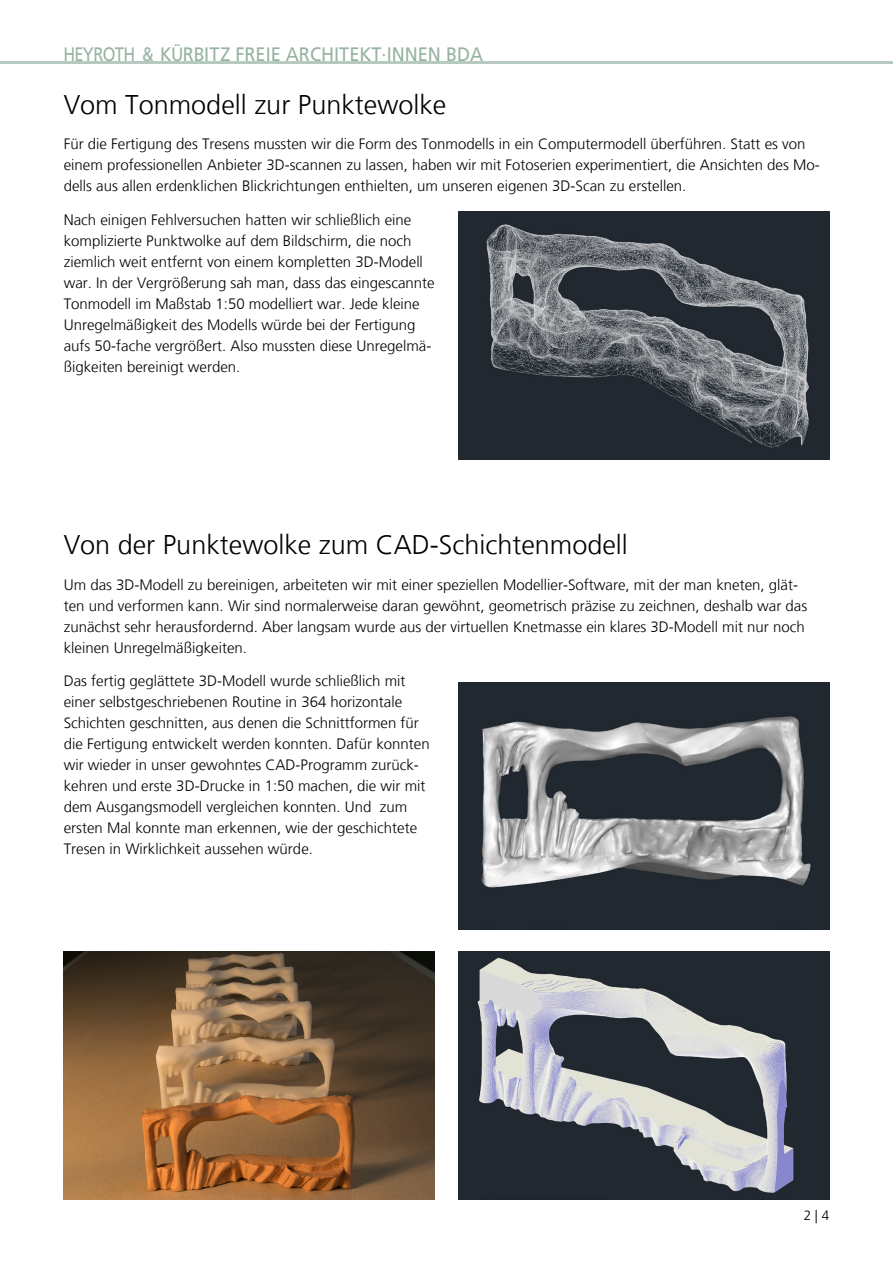
<style>
.page{position:relative;width:893px;height:1263px;background:#fff}
.page>*{position:absolute;margin:0;border:0;box-sizing:border-box;transform-origin:0 0}
.t1{font:300 27px "Frutiger TT";color:#000}
.t2{font:19.5px "Frutiger LT Pro";color:#96b3a3;scale:.84 1}
.t3{font:300 15px/21px "Frutiger TT";color:#000}
.t4{font:300 13.5px "Frutiger TT";color:#000}
</style>
<div class="page">
<hr style="left:0;top:61px;width:893px;height:3px;background:#b6cabf">
<img style="left:459px;top:212px;width:370px;height:247px">
<img style="left:459px;top:682px;width:370px;height:248px">
<img style="left:64px;top:952px;width:370px;height:247px">
<img style="left:459px;top:952px;width:370px;height:247px">
<h2 class="t2" style="left:63px;top:43px;width:501px">HEYROTH &amp; KÜRBITZ FREIE ARCHITEKT·INNEN BDA</h2>
<p class="t1" style="left:64px;top:89px;width:384px">Vom Tonmodell zur Punktewolke</p>
<p class="t3" style="left:64px;top:134px;width:757px">Für die Fertigung des Tresens mussten wir die Form des Tonmodells in ein Computermodell überführen. Statt es von einem professionellen Anbieter 3D-scannen zu lassen, haben wir mit Fotoserien experimentiert, die Ansichten des Mo&shy;dells aus allen erdenklichen Blickrichtungen enthielten, um unseren eigenen 3D-Scan zu erstellen.</p>
<p class="t3" style="left:64px;top:210px;width:372px">Nach einigen Fehlversuchen hatten wir schließlich eine komplizierte Punktwolke auf dem Bildschirm, die noch ziemlich weit entfernt von einem kompletten 3D-Modell war. In der Vergrößerung sah man, dass das eingescannte Tonmodell im Maßstab 1:50 modelliert war. Jede kleine Unregelmäßigkeit des Modells würde bei der Fertigung aufs 50-fache vergrößert. Also mussten diese Unregelmä&shy;ßigkeiten bereinigt werden.</p>
<p class="t1" style="left:64px;top:529px;width:566px">Von der Punktewolke zum CAD-Schichtenmodell</p>
<p class="t3" style="left:64px;top:574px;width:745px">Um das 3D-Modell zu bereinigen, arbeiteten wir mit einer speziellen Modellier-Software, mit der man kneten, glät&shy;ten und verformen kann. Wir sind normalerweise daran gewöhnt, geometrisch präzise zu zeichnen, deshalb war das zunächst sehr herausfordernd. Aber langsam wurde aus der virtuellen Knetmasse ein klares 3D-Modell mit nur noch kleinen Unregelmäßigkeiten.</p>
<p class="t3" style="left:64px;top:671px;width:367px">Das fertig geglättete 3D-Modell wurde schließlich mit einer selbstgeschriebenen Routine in 364 horizontale Schichten geschnitten, aus denen die Schnittformen für die Fertigung entwickelt werden konnten. Dafür konnten wir wieder in unser gewohntes CAD-Programm zurück&shy;kehren und erste 3D-Drucke in 1:50 machen, die wir mit dem Ausgangsmodell vergleichen konnten. Und zum ersten Mal konnte man erkennen, wie der geschichtete Tresen in Wirklichkeit aussehen würde.</p>
<p class="t4" style="left:804px;top:1208px;width:27px">2 | 4</p>
</div>
